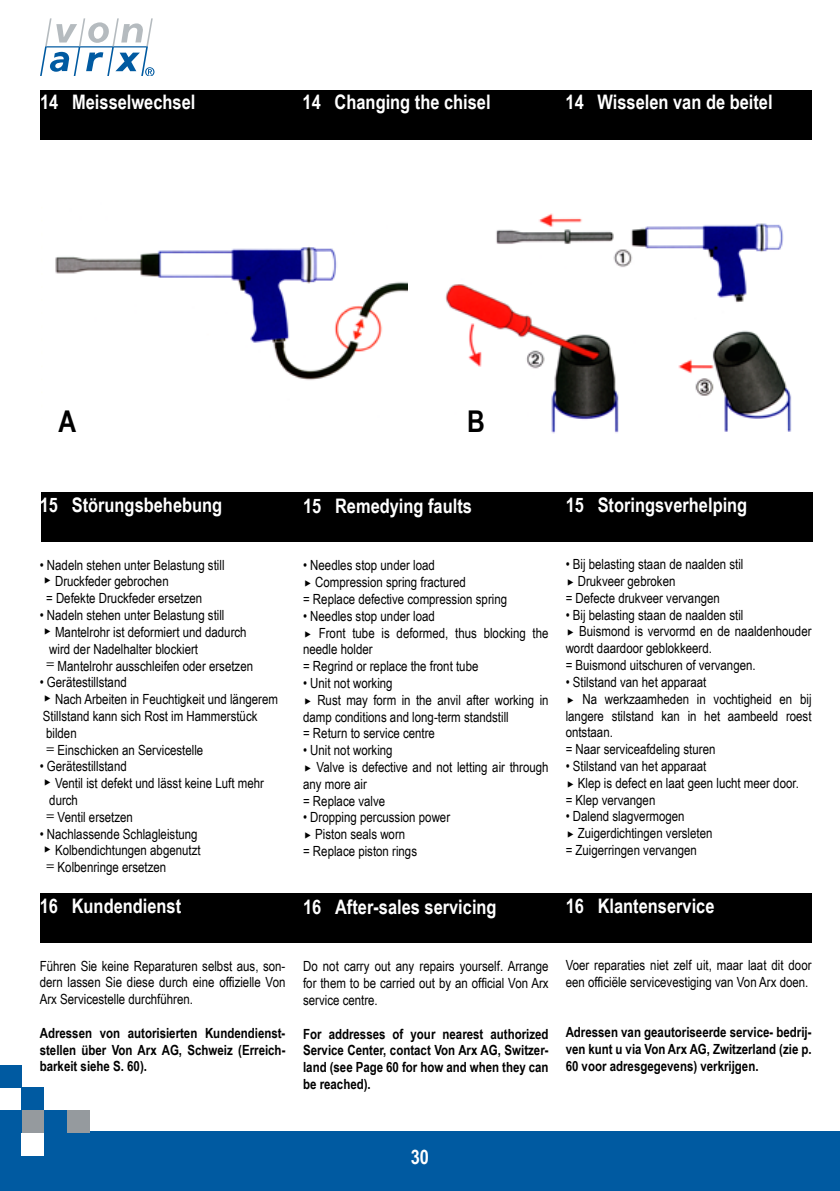
<style>
.page{position:relative;width:840px;height:1191px;background:#fff}
.page>*{position:absolute;margin:0;border:0;box-sizing:border-box;transform-origin:0 0}
.t1{font:700 30px "Arial Narrow";color:#000}
.t2{font:700 20px "Arial Narrow";color:#fff}
.t3{font:14px/16.8px "Arial Narrow";color:#000;text-align:justify}
.t4{font:700 14px/16.8px "Arial Narrow";color:#000;text-align:justify}
.s1{font-family:"Myriad Pro"}
</style>
<div class="page">
<svg style="left:40px;top:18px;width:114px;height:58px"></svg>
<div style="left:0;top:1131px;width:839px;height:60px;background:#005aa1"></div>
<div style="left:0;top:1064px;width:21px;height:23px;background:#005aa1"></div>
<div style="left:21px;top:1087px;width:23px;height:23px;background:#005aa1"></div>
<div style="left:21px;top:1132px;width:23px;height:23px;background:#fff"></div>
<div style="left:67px;top:1110px;width:23px;height:22px;background:#959a9e"></div>
<div style="left:44px;top:1110px;width:23px;height:22px;background:#005aa1"></div>
<div style="left:21px;top:1110px;width:23px;height:22px;background:#959a9e"></div>
<div style="left:0;top:1110px;width:21px;height:22px;background:#005aa1"></div>
<div style="left:40px;top:91px;width:771px;height:49px;background:#000"></div>
<div style="left:41px;top:492px;width:771px;height:49px;background:#000"></div>
<div style="left:40px;top:894px;width:771px;height:49px;background:#000"></div>
<img style="left:55px;top:247px;width:352px;height:133px">
<img style="left:445px;top:213px;width:347px;height:221px">
<h2 class="t2" style="left:40px;top:87px;width:157px">14 Meisselwechsel</h2>
<h2 class="t2" style="left:302px;top:87px;width:189px">14 Changing the chisel</h2>
<h2 class="t2" style="left:565px;top:87px;width:208px">14 Wisselen van de beitel</h2>
<h1 class="t1" style="left:59px;top:399px;width:19px">A</h1>
<h1 class="t1" style="left:467px;top:399px;width:19px">B</h1>
<h2 class="t2" style="left:40px;top:490px;width:184px">15 Störungsbehebung</h2>
<p class="t3" style="left:40px;top:556px;width:186px">• Nadeln stehen unter Belastung still</p>
<p class="t3" style="left:55px;top:572px;width:115px">Druckfeder gebrochen</p>
<p class="t3" style="left:46px;top:589px;width:158px">= Defekte Druckfeder ersetzen</p>
<p class="t3" style="left:40px;top:606px;width:186px">• Nadeln stehen unter Belastung still</p>
<p class="t3" style="left:55px;top:623px;width:193px">Mantelrohr ist deformiert und dadurch</p>
<p class="t3" style="left:49px;top:640px;width:150px">wird der Nadelhalter blockiert</p>
<p class="t3" style="left:46px;top:656px;width:208px"><span class="s1">=</span> Mantelrohr ausschleifen oder ersetzen</p>
<p class="t3" style="left:40px;top:673px;width:88px">• Gerätestillstand</p>
<p class="t3" style="left:55px;top:690px;width:224px">Nach Arbeiten in Feuchtigkeit und längerem</p>
<p class="t3" style="left:43px;top:707px;width:216px">Stillstand kann sich Rost im Hammerstück</p>
<p class="t3" style="left:46px;top:724px;width:32px">bilden</p>
<p class="t3" style="left:46px;top:740px;width:159px"><span class="s1">=</span> Einschicken an Servicestelle</p>
<p class="t3" style="left:40px;top:757px;width:88px">• Gerätestillstand</p>
<p class="t3" style="left:55px;top:774px;width:210px">Ventil ist defekt und lässt keine Luft mehr</p>
<p class="t3" style="left:49px;top:791px;width:30px">durch</p>
<p class="t3" style="left:46px;top:808px;width:88px"><span class="s1">=</span> Ventil ersetzen</p>
<p class="t3" style="left:40px;top:824px;width:159px">• Nachlassende Schlagleistung</p>
<p class="t3" style="left:55px;top:841px;width:147px">Kolbendichtungen abgenutzt</p>
<p class="t3" style="left:46px;top:858px;width:122px"><span class="s1">=</span> Kolbenringe ersetzen</p>
<h2 class="t2" style="left:40px;top:890px;width:143px">16 Kundendienst</h2>
<p class="t3" style="left:40px;top:956px;width:247px">Führen Sie keine Reparaturen selbst aus, son&shy;dern lassen Sie diese durch eine offizielle Von Arx Servicestelle durchführen.</p>
<p class="t4" style="left:40px;top:1023px;width:247px">Adressen von autorisierten Kundendienst&shy;stellen über Von Arx AG, Schweiz (Erreich&shy;barkeit siehe S. 60).</p>
<h2 class="t2" style="left:303px;top:490px;width:170px">15 Remedying faults</h2>
<p class="t3" style="left:303px;top:556px;width:133px">• Needles stop under load</p>
<p class="t3" style="left:315px;top:573px;width:152px">Compression spring fractured</p>
<p class="t3" style="left:303px;top:590px;width:205px">= Replace defective compression spring</p>
<p class="t3" style="left:303px;top:607px;width:133px">• Needles stop under load</p>
<p class="t3" style="left:318px;top:624px;width:231px">Front tube is deformed, thus blocking the</p>
<p class="t3" style="left:303px;top:640px;width:71px">needle holder</p>
<p class="t3" style="left:303px;top:657px;width:177px">= Regrind or replace the front tube</p>
<p class="t3" style="left:303px;top:674px;width:91px">• Unit not working</p>
<p class="t3" style="left:317px;top:691px;width:232px">Rust may form in the anvil after working in</p>
<p class="t3" style="left:303px;top:708px;width:207px">damp conditions and long-term standstill</p>
<p class="t3" style="left:303px;top:724px;width:133px">= Return to service centre</p>
<p class="t3" style="left:303px;top:741px;width:91px">• Unit not working</p>
<p class="t3" style="left:316px;top:758px;width:233px">Valve is defective and not letting air through</p>
<p class="t3" style="left:303px;top:775px;width:65px">any more air</p>
<p class="t3" style="left:303px;top:792px;width:83px">= Replace valve</p>
<p class="t3" style="left:303px;top:808px;width:148px">• Dropping percussion power</p>
<p class="t3" style="left:315px;top:825px;width:91px">Piston seals worn</p>
<p class="t3" style="left:303px;top:842px;width:115px">= Replace piston rings</p>
<h2 class="t2" style="left:303px;top:891px;width:195px">16 After-sales servicing</h2>
<p class="t3" style="left:303px;top:957px;width:247px">Do not carry out any repairs yourself. Arrange for them to be carried out by an official Von Arx service centre.</p>
<p class="t4" style="left:303px;top:1024px;width:247px">For addresses of your nearest authorized Service Center, contact Von Arx AG, Switzer&shy;land (see Page 60 for how and when they can be reached).</p>
<h2 class="t2" style="left:565px;top:489px;width:183px">15 Storingsverhelping</h2>
<p class="t3" style="left:565px;top:555px;width:179px">• Bij belasting staan de naalden stil</p>
<p class="t3" style="left:577px;top:572px;width:99px">Drukveer gebroken</p>
<p class="t3" style="left:565px;top:589px;width:156px">= Defecte drukveer vervangen</p>
<p class="t3" style="left:565px;top:606px;width:179px">• Bij belasting staan de naalden stil</p>
<p class="t3" style="left:579px;top:622px;width:234px">Buismond is vervormd en de naaldenhouder</p>
<p class="t3" style="left:565px;top:639px;width:148px">wordt daardoor geblokkeerd.</p>
<p class="t3" style="left:565px;top:656px;width:191px">= Buismond uitschuren of vervangen.</p>
<p class="t3" style="left:565px;top:673px;width:142px">• Stilstand van het apparaat</p>
<p class="t3" style="left:582px;top:690px;width:230px">Na werkzaamheden in vochtigheid en bij</p>
<p class="t3" style="left:565px;top:706px;width:247px">langere stilstand kan in het aambeeld roest</p>
<p class="t3" style="left:565px;top:723px;width:49px">ontstaan.</p>
<p class="t3" style="left:565px;top:740px;width:151px">= Naar serviceafdeling sturen</p>
<p class="t3" style="left:565px;top:757px;width:142px">• Stilstand van het apparaat</p>
<p class="t3" style="left:577px;top:774px;width:222px">Klep is defect en laat geen lucht meer door.</p>
<p class="t3" style="left:565px;top:790px;width:91px">= Klep vervangen</p>
<p class="t3" style="left:565px;top:807px;width:120px">• Dalend slagvermogen</p>
<p class="t3" style="left:577px;top:824px;width:136px">Zuigerdichtingen versleten</p>
<p class="t3" style="left:565px;top:841px;width:133px">= Zuigerringen vervangen</p>
<h2 class="t2" style="left:565px;top:890px;width:150px">16 Klantenservice</h2>
<p class="t3" style="left:565px;top:956px;width:247px">Voer reparaties niet zelf uit, maar laat dit door een officiële servicevestiging van Von Arx doen.</p>
<p class="t4" style="left:565px;top:1023px;width:247px">Adressen van geautoriseerde service- bedrij&shy;ven kunt u via Von Arx AG, Zwitzerland (zie p.<br>60 voor adresgegevens) verkrijgen.</p>
<h2 class="t2" style="left:410px;top:1142px;width:20px">30</h2>
</div>
